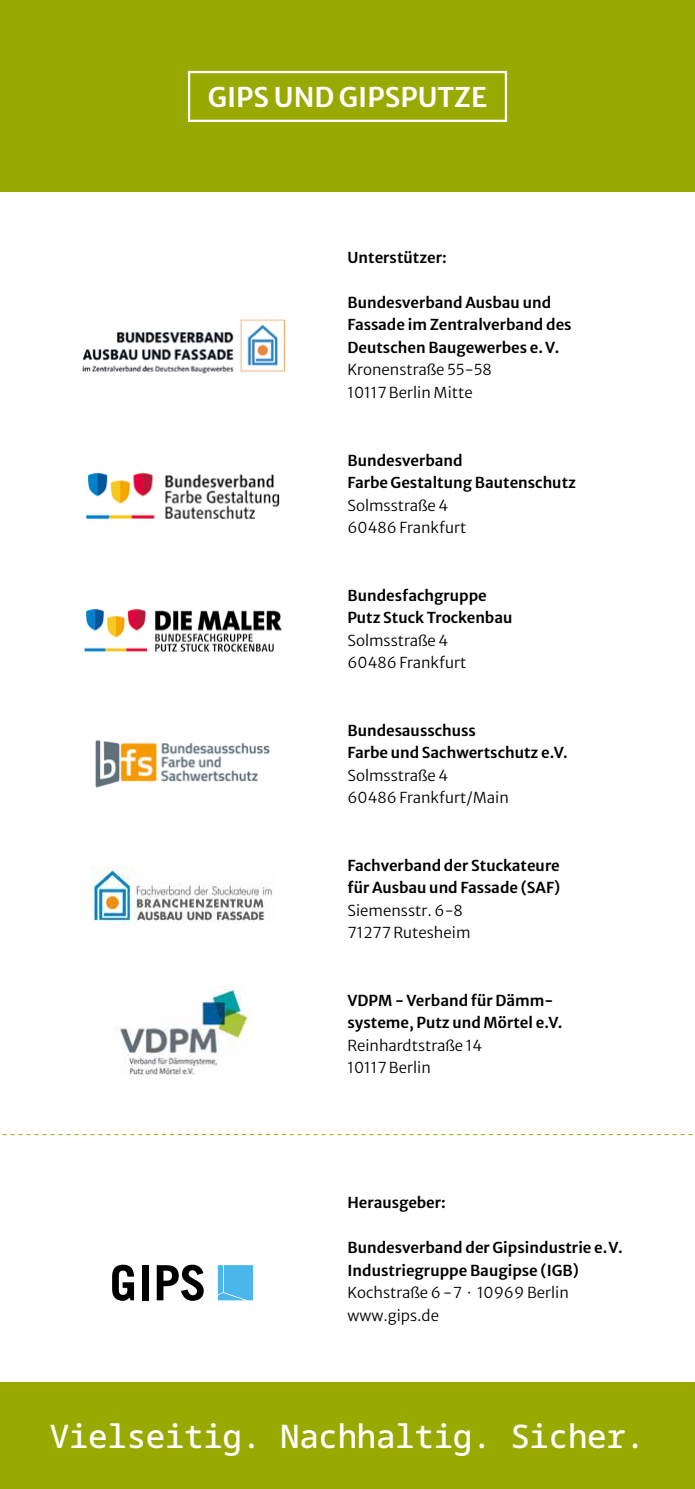
<style>
.page{position:relative;width:695px;height:1489px;background:#fff}
.page>*{position:absolute;margin:0;border:0;box-sizing:border-box;transform-origin:0 0}
.t1{font:32.5px "Noto Sans Mono";letter-spacing:-.01em;color:#fff}
.t2{font:600 27px "Merriweather Sans";color:#fff}
.t3{font:600 15px/22.5px "Merriweather Sans";color:#000}
.t4{font:15px/22.5px "Merriweather Sans";color:#000}
</style>
<div class="page">
<div style="left:0;top:0;width:694px;height:191px;background:#98a902"></div>
<div style="left:0;top:1382px;width:694px;height:106px;background:#98a902"></div>
<svg style="left:112px;top:1264px;width:22px;height:36px"></svg>
<div style="left:142px;top:1264px;width:7px;height:36px;background:#000"></div>
<svg style="left:157px;top:1264px;width:47px;height:36px"></svg>
<svg style="left:218px;top:1265px;width:35px;height:35px"></svg>
<svg style="left:2px;top:1134px;width:691px;height:1px"></svg>
<img style="left:82px;top:319px;width:204px;height:55px">
<img style="left:86px;top:472px;width:194px;height:48px">
<img style="left:90px;top:866px;width:183px;height:57px">
<img style="left:119px;top:986px;width:131px;height:89px">
<img style="left:95px;top:740px;width:175px;height:48px">
<img style="left:84px;top:609px;width:198px;height:43px">
<div style="left:188px;top:71px;width:319px;height:51px;border:2px solid #fff"></div>
<h2 class="t2" style="left:208px;top:74px;width:281px">GIPS UND GIPSPUTZE</h2>
<p class="t3" style="left:347px;top:244px;width:101px">Unterstützer:</p>
<p class="t3" style="left:347px;top:289px;width:226px">Bundesverband Ausbau und<br>Fassade im Zentralverband des<br>Deutschen Baugewerbes e. V.</p>
<p class="t4" style="left:347px;top:357px;width:146px">Kronenstraße 55-58<br>10117 Berlin Mitte</p>
<p class="t3" style="left:347px;top:447px;width:230px">Bundesverband<br>Farbe Gestaltung Bautenschutz</p>
<p class="t4" style="left:347px;top:492px;width:120px">Solmsstraße 4<br>60486 Frankfurt</p>
<p class="t3" style="left:347px;top:582px;width:166px">Bundesfachgruppe<br>Putz Stuck Trockenbau</p>
<p class="t4" style="left:347px;top:627px;width:120px">Solmsstraße 4<br>60486 Frankfurt</p>
<p class="t3" style="left:347px;top:717px;width:222px">Bundesausschuss<br>Farbe und Sachwertschutz e.V.</p>
<p class="t4" style="left:347px;top:762px;width:163px">Solmsstraße 4<br>60486 Frankfurt/Main</p>
<p class="t3" style="left:347px;top:852px;width:214px">Fachverband der Stuckateure für Ausbau und Fassade (SAF)</p>
<p class="t4" style="left:347px;top:897px;width:125px">Siemensstr. 6-8<br>71277 Rutesheim</p>
<p class="t3" style="left:347px;top:987px;width:216px">VDPM - Verband für Dämm&shy;systeme, Putz und Mörtel e.V.</p>
<p class="t4" style="left:347px;top:1032px;width:136px">Reinhardtstraße 14<br>10117 Berlin</p>
<p class="t3" style="left:347px;top:1189px;width:100px">Herausgeber:</p>
<p class="t3" style="left:347px;top:1234px;width:277px">Bundesverband der Gipsindustrie e.V.<br>Industriegruppe Baugipse (IGB)</p>
<p class="t4" style="left:347px;top:1279px;width:223px">Kochstraße 6 -7 · 10969 Berlin www.gips.de</p>
<h1 class="t1" style="left:50px;top:1407px;width:596px">Vielseitig. Nachhaltig. Sicher.</h1>
</div>
